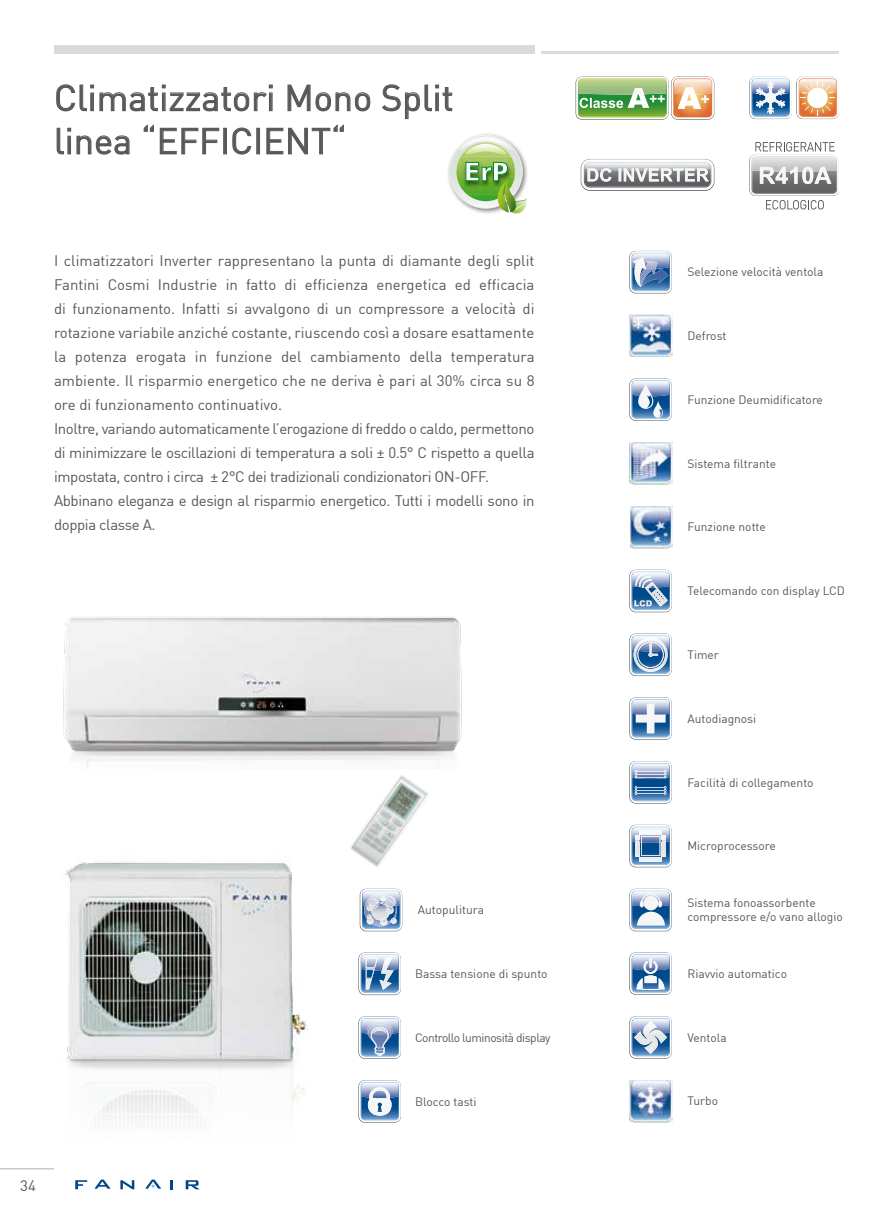
<style>
.page{position:relative;width:893px;height:1212px;background:#fff}
.page>*{position:absolute;margin:0;border:0;box-sizing:border-box;transform-origin:0 0}
.t1{font:36px/43.2px "DIN";color:#58585a}
.t2{font:26.4px "Humanist 777 BT Black B";color:#fff}
.t3{font:15px/24px "DIN";color:#58585a}
.t4{font:12px/14.4px "DIN";color:#58585a}
.t5{font:12px "DIN";letter-spacing:-.04em;color:#58585a}
</style>
<div class="page">
<div style="left:54px;top:45px;width:480px;height:9px;background:#d9dadb"></div>
<hr style="left:541px;top:52px;width:298px;height:2px;background:#d9dadb">
<hr style="left:0;top:1168px;width:54px;height:1px;background:#c6c7c8">
<svg style="left:56px;top:84px;width:38px;height:27px"></svg>
<div style="left:91px;top:93px;width:3px;height:18px;border:1px solid #58585a"></div>
<svg style="left:100px;top:85px;width:172px;height:26px"></svg>
<div style="left:269px;top:93px;width:3px;height:18px;border:1px solid #58585a"></div>
<svg style="left:288px;top:85px;width:22px;height:26px"></svg>
<svg style="left:316px;top:92px;width:54px;height:19px"></svg>
<svg style="left:382px;top:84px;width:70px;height:35px"></svg>
<svg style="left:57px;top:128px;width:14px;height:26px"></svg>
<div style="left:68px;top:136px;width:3px;height:18px;border:1px solid #58585a"></div>
<svg style="left:77px;top:136px;width:52px;height:18px"></svg>
<svg style="left:144px;top:125px;width:10px;height:7px"></svg>
<svg style="left:160px;top:128px;width:59px;height:26px"></svg>
<div style="left:224px;top:128px;width:3px;height:26px;border:1px solid #58585a"></div>
<svg style="left:233px;top:128px;width:18px;height:26px"></svg>
<div style="left:257px;top:128px;width:3px;height:26px;border:1px solid #58585a"></div>
<svg style="left:267px;top:125px;width:77px;height:29px"></svg>
<img style="left:61px;top:861px;width:247px;height:329px">
<img style="left:63px;top:617px;width:399px;height:152px">
<img style="left:350px;top:775px;width:78px;height:93px">
<svg style="left:581px;top:159px;width:133px;height:32px"></svg>
<div style="left:581px;top:159px;width:133px;height:31px;background:#fff;border-radius:9px"></div>
<svg style="left:584px;top:162px;width:127px;height:26px"></svg>
<svg style="left:629px;top:633px;width:43px;height:43px"></svg>
<svg style="left:630px;top:634px;width:42px;height:41px"></svg>
<svg style="left:632px;top:635px;width:38px;height:39px"></svg>
<svg style="left:629px;top:570px;width:43px;height:42px"></svg>
<svg style="left:630px;top:570px;width:42px;height:42px"></svg>
<svg style="left:632px;top:572px;width:38px;height:38px"></svg>
<svg style="left:629px;top:251px;width:43px;height:42px"></svg>
<svg style="left:630px;top:251px;width:42px;height:42px"></svg>
<svg style="left:632px;top:253px;width:38px;height:38px"></svg>
<img style="left:630px;top:315px;width:42px;height:42px">
<svg style="left:629px;top:378px;width:43px;height:43px"></svg>
<svg style="left:630px;top:379px;width:42px;height:41px"></svg>
<svg style="left:632px;top:380px;width:38px;height:39px"></svg>
<svg style="left:629px;top:697px;width:43px;height:43px"></svg>
<svg style="left:630px;top:697px;width:42px;height:42px"></svg>
<svg style="left:632px;top:699px;width:38px;height:38px"></svg>
<img style="left:632px;top:700px;width:37px;height:15px">
<img style="left:636px;top:715px;width:29px;height:18px">
<img style="left:639px;top:704px;width:23px;height:11px">
<img style="left:630px;top:506px;width:42px;height:42px">
<img style="left:630px;top:442px;width:42px;height:42px">
<svg style="left:629px;top:825px;width:43px;height:42px"></svg>
<svg style="left:630px;top:825px;width:42px;height:42px"></svg>
<svg style="left:632px;top:827px;width:38px;height:38px"></svg>
<svg style="left:629px;top:761px;width:43px;height:42px"></svg>
<svg style="left:630px;top:761px;width:42px;height:42px"></svg>
<svg style="left:632px;top:763px;width:38px;height:38px"></svg>
<svg style="left:629px;top:889px;width:43px;height:42px"></svg>
<svg style="left:630px;top:889px;width:41px;height:42px"></svg>
<svg style="left:631px;top:891px;width:39px;height:38px"></svg>
<svg style="left:629px;top:1016px;width:43px;height:42px"></svg>
<svg style="left:630px;top:1016px;width:42px;height:42px"></svg>
<svg style="left:632px;top:1018px;width:38px;height:38px"></svg>
<img style="left:630px;top:1080px;width:42px;height:42px">
<svg style="left:629px;top:952px;width:43px;height:43px"></svg>
<svg style="left:630px;top:952px;width:42px;height:42px"></svg>
<svg style="left:632px;top:954px;width:38px;height:38px"></svg>
<img style="left:642px;top:975px;width:15px;height:8px">
<div style="left:446px;top:132px;width:82px;height:82px;background:#000;opacity:.5"></div>
<img style="left:449px;top:135px;width:79px;height:79px">
<svg style="left:671px;top:77px;width:43px;height:43px"></svg>
<svg style="left:671px;top:77px;width:43px;height:42px"></svg>
<svg style="left:576px;top:77px;width:93px;height:43px"></svg>
<svg style="left:576px;top:77px;width:93px;height:42px"></svg>
<svg style="left:578px;top:79px;width:89px;height:38px"></svg>
<svg style="left:673px;top:79px;width:39px;height:38px"></svg>
<svg style="left:749px;top:77px;width:90px;height:42px"></svg>
<svg style="left:749px;top:142px;width:90px;height:67px"></svg>
<svg style="left:360px;top:889px;width:42px;height:42px"></svg>
<svg style="left:362px;top:891px;width:38px;height:38px"></svg>
<svg style="left:358px;top:1016px;width:43px;height:43px"></svg>
<svg style="left:359px;top:1016px;width:42px;height:42px"></svg>
<svg style="left:361px;top:1018px;width:38px;height:38px"></svg>
<svg style="left:358px;top:952px;width:43px;height:43px"></svg>
<svg style="left:359px;top:953px;width:42px;height:41px"></svg>
<svg style="left:361px;top:954px;width:38px;height:39px"></svg>
<svg style="left:358px;top:1080px;width:43px;height:43px"></svg>
<svg style="left:359px;top:1080px;width:42px;height:42px"></svg>
<svg style="left:361px;top:1082px;width:38px;height:38px"></svg>
<img style="left:361px;top:1083px;width:37px;height:15px">
<img style="left:368px;top:1097px;width:24px;height:18px">
<img style="left:369px;top:1087px;width:21px;height:11px">
<h1 class="t1" style="left:54px;top:75px;width:401px">Climatizzatori Mono Split linea “EFFICIENT“</h1>
<h2 class="t2" style="left:464px;top:155px;width:45px">ErP</h2>
<p class="t3" style="left:54px;top:248px;width:482px">I climatizzatori Inverter rappresentano la punta di diamante degli split Fantini Cosmi Industrie in fatto di efficienza energetica ed efficacia di funzionamento. Infatti si avvalgono di un compressore a velocità di rotazione variabile anziché costante, riuscendo così a dosare esattamente la potenza erogata in funzione del cambiamento della temperatura ambiente. Il risparmio energetico che ne deriva è pari al 30% circa su 8 ore di funzionamento continuativo.<br>Inoltre, variando automaticamente l’erogazione di freddo o caldo, permettono di minimizzare le oscillazioni di temperatura a soli ± 0.5° C rispetto a quella impostata, contro i circa ± 2°C dei tradizionali condizionatori ON-OFF.<br>Abbinano eleganza e design al risparmio energetico. Tutti i modelli sono in doppia classe A.</p>
<p class="t3" style="left:20px;top:1173px;width:17px">34</p>
<p class="t4" style="left:418px;top:902px;width:68px">Autopulitura</p>
<p class="t4" style="left:415px;top:966px;width:134px">Bassa tensione di spunto</p>
<p class="t5" style="left:415px;top:1030px;width:137px">Controllo luminosità display</p>
<p class="t4" style="left:415px;top:1094px;width:63px">Blocco tasti</p>
<p class="t4" style="left:687px;top:265px;width:137px">Selezione velocità ventola</p>
<p class="t4" style="left:687px;top:328px;width:41px">Defrost</p>
<p class="t4" style="left:687px;top:392px;width:137px">Funzione Deumidificatore</p>
<p class="t4" style="left:687px;top:456px;width:90px">Sistema filtrante</p>
<p class="t4" style="left:687px;top:520px;width:80px">Funzione notte</p>
<p class="t4" style="left:687px;top:583px;width:159px">Telecomando con display LCD</p>
<p class="t4" style="left:687px;top:647px;width:33px">Timer</p>
<p class="t4" style="left:687px;top:711px;width:70px">Autodiagnosi</p>
<p class="t4" style="left:687px;top:775px;width:128px">Facilità di collegamento</p>
<p class="t4" style="left:687px;top:838px;width:90px">Microprocessore</p>
<p class="t4" style="left:687px;top:895px;width:157px">Sistema fonoassorbente compressore e/o vano allogio</p>
<p class="t4" style="left:687px;top:966px;width:101px">Riavvio automatico</p>
<p class="t4" style="left:687px;top:1030px;width:41px">Ventola</p>
<p class="t4" style="left:687px;top:1094px;width:32px">Turbo</p>
</div>
